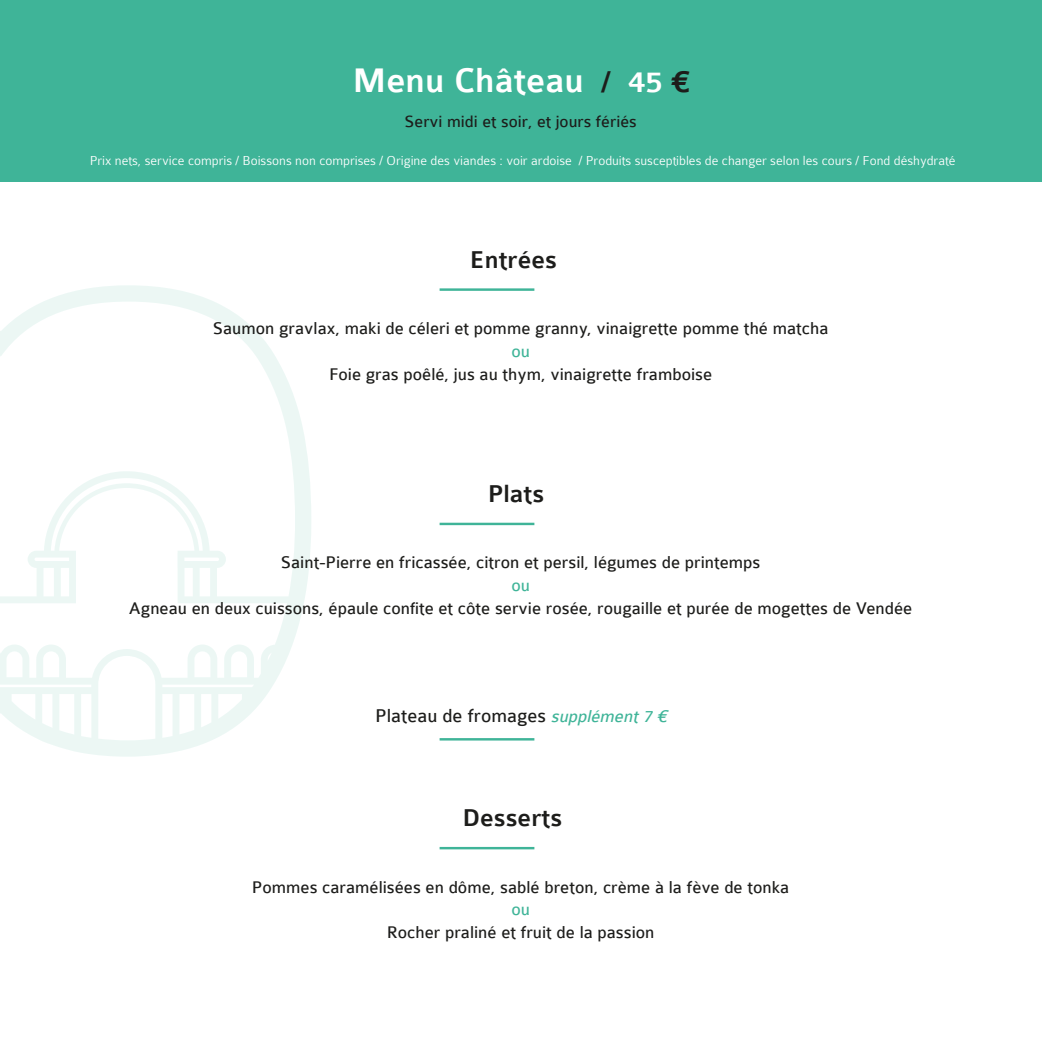
<style>
.page{position:relative;width:1042px;height:1042px;background:#fff}
.page>*{position:absolute;margin:0;border:0;box-sizing:border-box;transform-origin:0 0}
.t1{font:500 36.75px "Colaborate";color:#fff}
.t2{font:500 26.25px "Colaborate";color:#1d1d1b}
.t3{font:19.95px "Colaborate";color:#1d1d1b}
.t4{font:18.2px "Colaborate";color:#1d1d1b}
.t5{font:18.2px "Colaborate";color:#3fb498}
.t6{font:17.5px "Colaborate";color:#1d1d1b}
.t7{font:300 14px "Colaborate";color:#fff}
.s1{font-size:32.02px;color:#1d1d1b}
.s2{font-size:32.02px}
.s3{font-style:italic;font-size:18.2px;color:#3fb498}
</style>
<div class="page">
<svg style="left:1px;top:285px;width:310px;height:471px"></svg>
<svg style="left:0;top:331px;width:1px;height:382px"></svg>
<div style="left:0;top:0;width:1042px;height:181px;background:#3fb498"></div>
<hr style="left:439px;top:288px;width:95px;height:3px;background:#3fb498">
<hr style="left:439px;top:523px;width:95px;height:2px;background:#3fb498">
<hr style="left:439px;top:847px;width:95px;height:2px;background:#3fb498">
<hr style="left:439px;top:738px;width:95px;height:2px;background:#3fb498">
<h1 class="t1" style="left:352px;top:62px;width:338px">Menu Château <span class="s1">/</span> <span class="s2">45</span> <span class="s1">¤</span></h1>
<p class="t6" style="left:404px;top:113px;width:234px">Servi midi et soir, et jours fériés</p>
<p class="t7" style="left:90px;top:153px;width:867px">Prix nets, service compris / Boissons non comprises / Origine des viandes : voir ardoise / Produits susceptibles de changer selon les cours / Fond déshydraté</p>
<h2 class="t2" style="left:470px;top:246px;width:89px">Entrées</h2>
<p class="t4" style="left:213px;top:319px;width:617px">Saumon gravlax, maki de céleri et pomme granny, vinaigrette pomme thé matcha</p>
<p class="t5" style="left:511px;top:341px;width:20px">ou</p>
<p class="t4" style="left:329px;top:364px;width:385px">Foie gras poêlé, jus au thym, vinaigrette framboise</p>
<h2 class="t2" style="left:488px;top:480px;width:58px">Plats</h2>
<p class="t4" style="left:281px;top:553px;width:481px">Saint-Pierre en fricassée, citron et persil, légumes de printemps</p>
<p class="t5" style="left:511px;top:576px;width:20px">ou</p>
<p class="t4" style="left:129px;top:598px;width:785px">Agneau en deux cuissons, épaule confite et côte servie rosée, rougaille et purée de mogettes de Vendée</p>
<p class="t3" style="left:375px;top:706px;width:296px">Plateau de fromages <span class="s3">supplément7 ¤</span></p>
<h2 class="t2" style="left:463px;top:804px;width:101px">Desserts</h2>
<p class="t4" style="left:252px;top:877px;width:539px">Pommes caramélisées en dôme, sablé breton, crème à la fève de tonka</p>
<p class="t5" style="left:511px;top:900px;width:20px">ou</p>
<p class="t4" style="left:387px;top:923px;width:269px">Rocher praliné et fruit de la passion</p>
</div>
